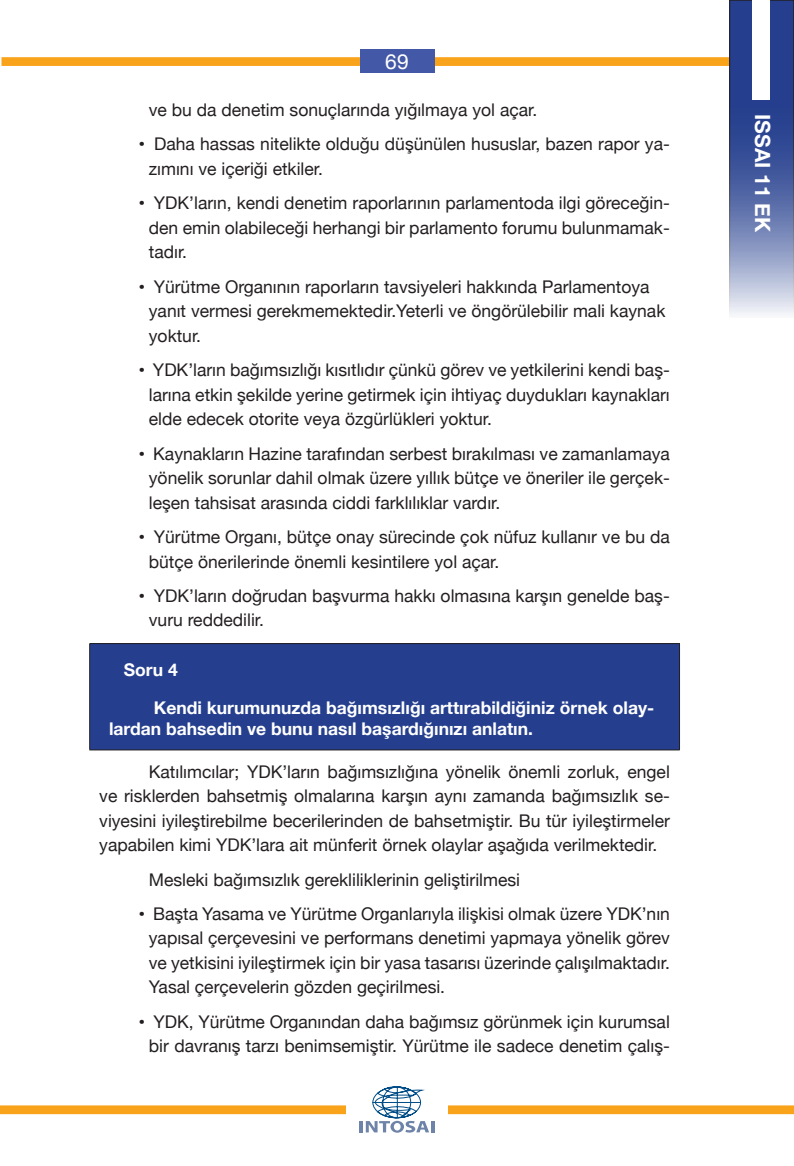
<style>
.page{position:relative;width:794px;height:1166px;background:#fff}
.page>*{position:absolute;margin:0;border:0;box-sizing:border-box;transform-origin:0 0}
.t1{font:700 21px "Helvetica Neue";color:#fff}
.t2{font:21px "Helvetica Neue";color:#fff}
.t3{font:17.5px/24.5px "Helvetica Neue";color:#231f20;text-align:justify}
.t4{font:700 17.5px/21px "Helvetica Neue";color:#fff}
.s1{font-family:"Arial"}
</style>
<div class="page">
<div style="left:1px;top:57px;width:744px;height:9px;background:#f9a31b"></div>
<svg style="left:731px;top:2px;width:61px;height:312px;background:#5b6ea9"></svg>
<div style="left:729px;top:0;width:65px;height:317px;border:1px solid #231f20"></div>
<div style="left:752px;top:0;width:18px;height:99px;background:#fff"></div>
<div style="left:360px;top:49px;width:74px;height:23px;background:#4358a7"></div>
<div style="left:0;top:1105px;width:794px;height:9px;background:#f9a31b"></div>
<div style="left:346px;top:1081px;width:102px;height:58px;background:#fff"></div>
<svg style="left:360px;top:1086px;width:74px;height:47px"></svg>
<div style="left:90px;top:643px;width:589px;height:107px;background:#253f8e"></div>
<hr style="left:89px;top:643px;width:590px;height:1px;background:#231f20">
<hr style="left:89px;top:644px;width:1px;height:106px;background:#231f20">
<hr style="left:679px;top:644px;width:1px;height:106px;background:#231f20">
<hr style="left:89px;top:749px;width:590px;height:1px;background:#231f20">
<p class="t2" style="left:385px;top:49px;width:25px">69</p>
<p class="t3" style="left:149px;top:97px;width:390px">ve bu da denetim sonuçlarında yığılmaya yol açar.</p>
<p class="t3" style="left:149px;top:132px;width:522px;text-indent:-10px"><span class="s1">•</span> Daha hassas nitelikte olduğu düşünülen hususlar, bazen rapor ya&shy;zımını ve içeriği etkiler.</p>
<p class="t3" style="left:149px;top:191px;width:522px;text-indent:-10px"><span class="s1">•</span> YDK’ların, kendi denetim raporlarının parlamentoda ilgi göreceğin&shy;den emin olabileceği herhangi bir parlamento forumu bulunmamak&shy;tadır.</p>
<p class="t3" style="left:149px;top:274px;width:518px;text-align:left;text-indent:-10px"><span class="s1">•</span> Yürütme Organının raporların tavsiyeleri hakkında Parlamentoya yanıt vermesi gerekmemektedir.Yeterli ve öngörülebilir mali kaynak yoktur.</p>
<p class="t3" style="left:149px;top:357px;width:522px;text-indent:-10px"><span class="s1">•</span> YDK’ların bağımsızlığı kısıtlıdır çünkü görev ve yetkilerini kendi baş&shy;larına etkin şekilde yerine getirmek için ihtiyaç duydukları kaynakları elde edecek otorite veya özgürlükleri yoktur.</p>
<p class="t3" style="left:149px;top:441px;width:522px;text-indent:-10px"><span class="s1">•</span> Kaynakların Hazine tarafından serbest bırakılması ve zamanlamaya yönelik sorunlar dahil olmak üzere yıllık bütçe ve öneriler ile gerçek&shy;leşen tahsisat arasında ciddi farklılıklar vardır.</p>
<p class="t3" style="left:149px;top:524px;width:522px;text-indent:-10px"><span class="s1">•</span> Yürütme Organı, bütçe onay sürecinde çok nüfuz kullanır ve bu da bütçe önerilerinde önemli kesintilere yol açar.</p>
<p class="t3" style="left:149px;top:583px;width:522px;text-indent:-10px"><span class="s1">•</span> YDK’ların doğrudan başvurma hakkı olmasına karşın genelde baş&shy;vuru reddedilir.</p>
<p class="t4" style="left:124px;top:658px;width:55px">Soru 4</p>
<p class="t4" style="left:109px;top:697px;width:547px;text-indent:45px">Kendi kurumunuzda bağımsızlığı arttırabildiğiniz örnek olay&shy;lardan bahsedin ve bunu nasıl başardığınızı anlatın.</p>
<p class="t3" style="left:99px;top:759px;width:572px;text-indent:50px">Katılımcılar; YDK’ların bağımsızlığına yönelik önemli zorluk, engel ve risklerden bahsetmiş olmalarına karşın aynı zamanda bağımsızlık se&shy;viyesini iyileştirebilme becerilerinden de bahsetmiştir. Bu tür iyileştirmeler yapabilen kimi YDK’lara ait münferit örnek olaylar aşağıda verilmektedir.</p>
<p class="t3" style="left:149px;top:867px;width:373px">Mesleki bağımsızlık gerekliliklerinin geliştirilmesi</p>
<p class="t3" style="left:149px;top:901px;width:522px;text-indent:-10px"><span class="s1">•</span> Başta Yasama ve Yürütme Organlarıyla ilişkisi olmak üzere YDK’nın yapısal çerçevesini ve performans denetimi yapmaya yönelik görev ve yetkisini iyileştirmek için bir yasa tasarısı üzerinde çalışılmaktadır.<br>Yasal çerçevelerin gözden geçirilmesi.</p>
<p class="t3" style="left:139px;top:1009px;width:532px;text-align:center"><span class="s1">•</span> YDK, Yürütme Organından daha bağımsız görünmek için kurumsal bir davranış tarzı benimsemiştir. Yürütme ile sadece denetim çalış-</p>
<p class="t1" style="left:775px;top:114px;width:119px;rotate:90deg">ISSAI 11 EK</p>
</div>
